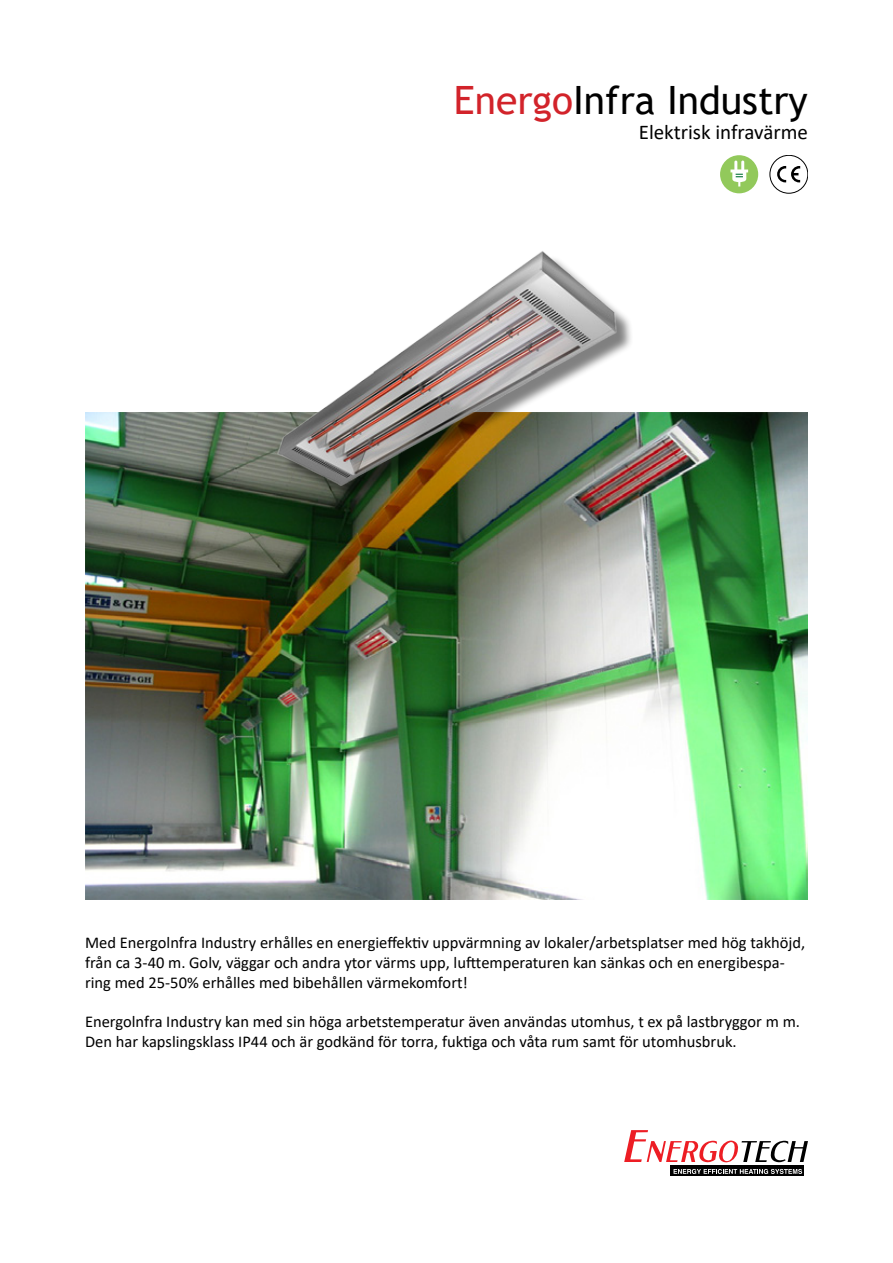
<style>
.page{position:relative;width:893px;height:1263px;background:#fff}
.page>*{position:absolute;margin:0;border:0;box-sizing:border-box;transform-origin:0 0}
.t1{font:39px "Trebuchet MS";color:#000}
.t2{font:21px "Calibri";color:#000}
.t3{font:16.5px/19.8px "Calibri";color:#000}
.s1{color:#d2232a}
</style>
<div class="page">
<div style="left:720px;top:155px;width:38px;height:38px;background:#92c95b;border-radius:50%"></div>
<svg style="left:730px;top:161px;width:18px;height:25px"></svg>
<div style="left:770px;top:155px;width:38px;height:38px;border:1px solid #000;border-radius:50%"></div>
<svg style="left:777px;top:166px;width:23px;height:16px"></svg>
<img style="left:85px;top:412px;width:723px;height:488px">
<div style="left:670px;top:1165px;width:134px;height:11px;background:#000"></div>
<svg style="left:624px;top:1130px;width:184px;height:33px"></svg>
<svg style="left:674px;top:1169px;width:128px;height:5px"></svg>
<div style="left:282px;top:254px;width:351px;height:249px;background:#000;opacity:.5"></div>
<img style="left:273px;top:251px;width:348px;height:239px">
<h1 class="t1" style="left:454px;top:75px;width:355px"><span class="s1">Energo</span>Infra Industry</h1>
<p class="t2" style="left:639px;top:117px;width:171px">Elektrisk infravärme</p>
<p class="t3" style="left:85px;top:932px;width:722px">Med Energolnfra Industry erhålles en energieffektiv uppvärmning av lokaler/arbetsplatser med hög takhöjd, från ca 3-40 m. Golv, väggar och andra ytor värms upp, lufttemperaturen kan sänkas och en energibespa&shy;ring med 25-50% erhålles med bibehållen värmekomfort!</p>
<p class="t3" style="left:85px;top:1011px;width:716px">Energolnfra Industry kan med sin höga arbetstemperatur även användas utomhus, t ex på lastbryggor m m.<br>Den har kapslingsklass IP44 och är godkänd för torra, fuktiga och våta rum samt för utomhusbruk.</p>
</div>
